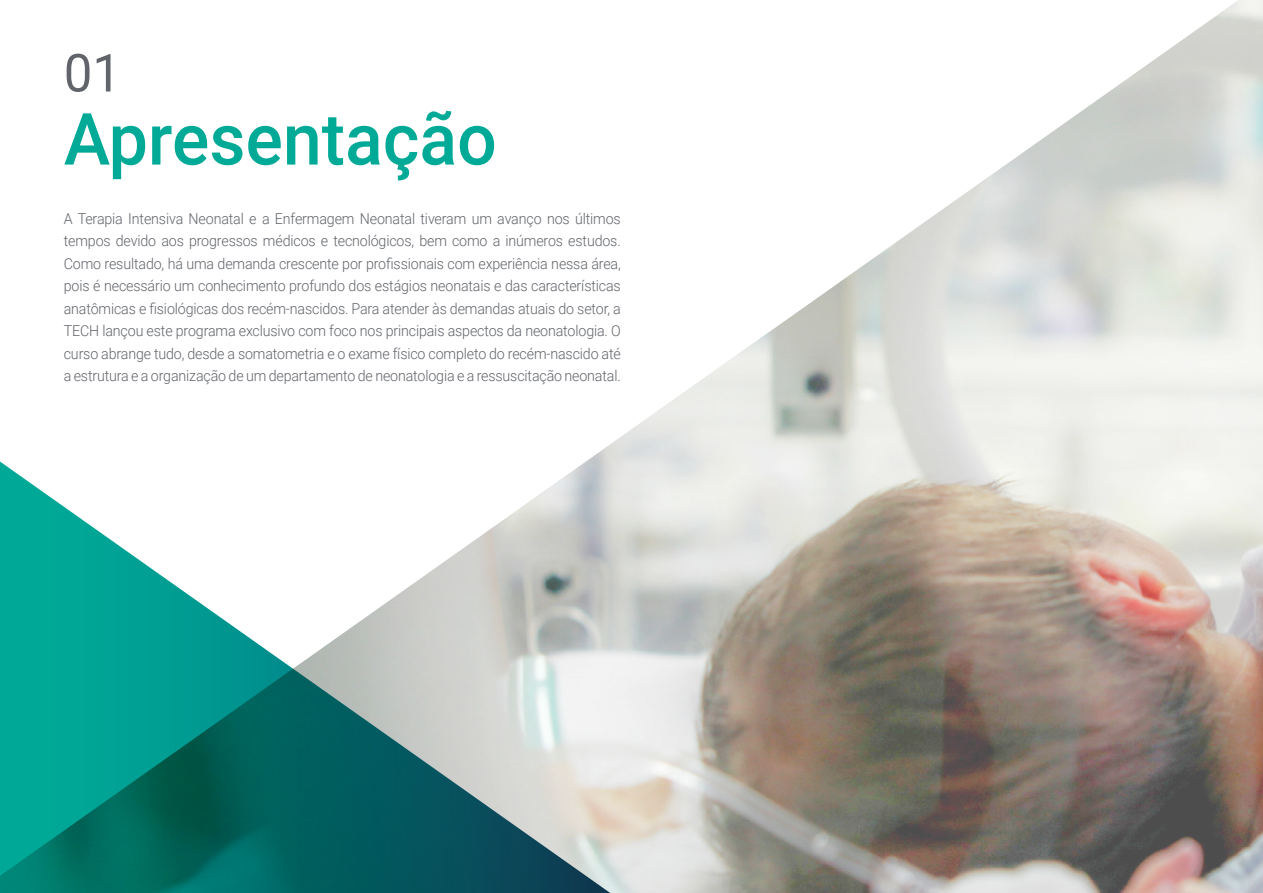
<style>
.page{position:relative;width:1263px;height:893px;background:#fff}
.page>*{position:absolute;margin:0;border:0;box-sizing:border-box;transform-origin:0 0}
.t1{font:500 72px "Roboto";color:#00aa97}
.t2{font:52.5px "Roboto";color:#61646a}
.t3{font:300 15px/22.5px "Roboto";letter-spacing:-.01em;color:#61646a;text-align:justify;scale:.95 1}
</style>
<div class="page">
<img style="left:608px;top:0;width:655px;height:893px">
<svg style="left:0;top:446px;width:640px;height:447px"></svg>
<h2 class="t2" style="left:64px;top:36px;width:59px">01</h2>
<h1 class="t1" style="left:64px;top:89px;width:435px">Apresentação</h1>
<p class="t3" style="left:64px;top:207px;width:588px">A Terapia Intensiva Neonatal e a Enfermagem Neonatal tiveram um avanço nos últimos tempos devido aos progressos médicos e tecnológicos, bem como a inúmeros estudos.<br>Como resultado, há uma demanda crescente por profissionais com experiência nessa área, pois é necessário um conhecimento profundo dos estágios neonatais e das características anatômicas e fisiológicas dos recém-nascidos. Para atender às demandas atuais do setor, a TECH lançou este programa exclusivo com foco nos principais aspectos da neonatologia. O curso abrange tudo, desde a somatometria e o exame físico completo do recém-nascido até a estrutura e a organização de um departamento de neonatologia e a ressuscitação neonatal.</p>
</div>
